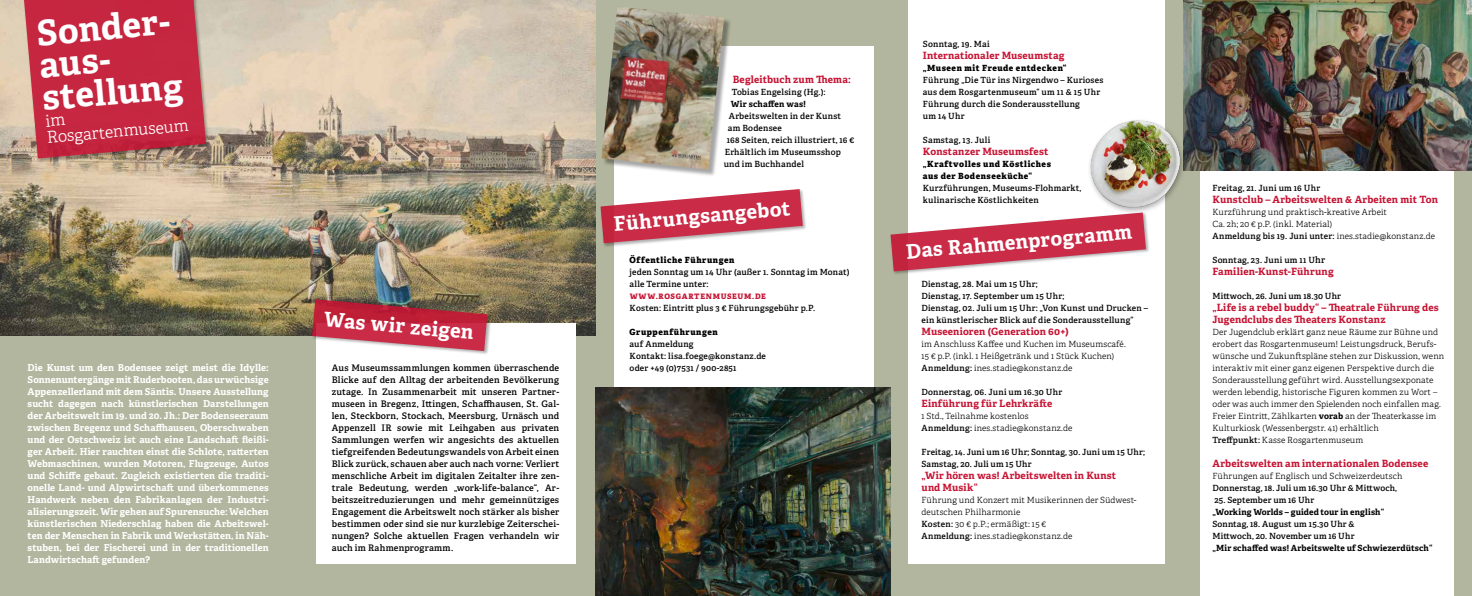
<style>
.page{position:relative;width:1472px;height:596px;background:#fff}
.page>*{position:absolute;margin:0;border:0;box-sizing:border-box;transform-origin:0 0}
.t1{font:700 35.2px/32.4px "Adelle";color:#fff}
.t2{font:700 20px "Adelle";color:#fff}
.t3{font:300 16.4px/16.3px "Adelle";color:#fff}
.t4{font:700 10px/12px "Adelle";letter-spacing:.015em;color:#c61333}
.t5{font:700 9.5px/12px "Adelle";letter-spacing:.005em;color:#fff;text-align:justify}
.t6{font:600 9px/12px "Adelle";letter-spacing:.02em;color:#000;text-align:justify}
.t7{font:600 8.5px/12px "Adelle";letter-spacing:.02em;color:#000}
.t8{font:300 8.5px/12px "Adelle";letter-spacing:.015em;color:#000}
.t9{font:800 8.5px/12px "Adelle";letter-spacing:.06em;color:#000}
.t10{font:700 8.5px "Adelle";letter-spacing:.01em;color:#000}
.t11{font:800 7.5px "Adelle";letter-spacing:.09em;color:#c61333}
.s1{font-weight:600}
.s2{font-size:9px}
.s3{font-weight:700}
</style>
<div class="page">
<div style="left:0;top:0;width:1471px;height:595px;background:#b3b69e"></div>
<div style="left:908px;top:0;width:256px;height:563px;background:#fff"></div>
<div style="left:614px;top:47px;width:259px;height:548px;background:#fff"></div>
<img style="left:0;top:0;width:595px;height:335px">
<div style="left:1200px;top:47px;width:253px;height:548px;background:#fff"></div>
<div style="left:603px;top:8px;width:128px;height:169px;background:#000;opacity:.35"></div>
<img style="left:601px;top:7px;width:123px;height:162px">
<div style="left:22px;top:0;width:188px;height:163px;background:#000;opacity:.35"></div>
<svg style="left:22px;top:0;width:184px;height:158px;background:#c43549"></svg>
<div style="left:316px;top:323px;width:259px;height:240px;background:#fff"></div>
<div style="left:311px;top:298px;width:180px;height:57px;background:#000;opacity:.35"></div>
<svg style="left:312px;top:299px;width:175px;height:52px;background:#ba4a5a"></svg>
<div style="left:599px;top:188px;width:208px;height:59px;background:#000;opacity:.35"></div>
<svg style="left:600px;top:189px;width:202px;height:54px"></svg>
<img style="left:595px;top:387px;width:295px;height:208px">
<div style="left:889px;top:211px;width:261px;height:64px;background:#000;opacity:.35"></div>
<svg style="left:890px;top:212px;width:255px;height:59px"></svg>
<div style="left:1086px;top:118px;width:100px;height:96px;background:#000;opacity:.35"></div>
<img style="left:1087px;top:119px;width:94px;height:89px">
<img style="left:1183px;top:0;width:288px;height:170px">
<h1 class="t1" style="left:35px;top:17px;width:142px;rotate:-5deg">Sonder&shy;aus&shy;stellung</h1>
<h3 class="t3" style="left:45px;top:113px;width:144px;rotate:-5deg">im<br>Rosgartenmuseum</h3>
<p class="t5" style="left:28px;top:361px;width:242px">Die Kunst um den Bodensee zeigt meist die Idylle:<br>Sonnenuntergänge mit Ruderbooten, das urwüchsige Appenzellerland mit dem Säntis. Unsere Ausstellung sucht dagegen nach künstlerischen Darstellungen der Arbeitswelt im 19. und 20. Jh.: Der Bodenseeraum zwischen Bregenz und Schaffhausen, Oberschwaben und der Ostschweiz ist auch eine Landschaft fleißi&shy;ger Arbeit. Hier rauchten einst die Schlote, ratterten Webmaschinen, wurden Motoren, Flugzeuge, Autos und Schiffe gebaut. Zugleich existierten die traditi&shy;onelle Land- und Alpwirtschaft und überkommenes Handwerk neben den Fabrikanlagen der Industri&shy;alisierungszeit. Wir gehen auf Spurensuche: Welchen künstlerischen Niederschlag haben die Arbeitswel&shy;ten der Menschen in Fabrik und Werkstätten, in Näh&shy;stuben, bei der Fischerei und in der traditionellen Landwirtschaft gefunden?</p>
<p class="t4" style="left:732px;top:73px;width:119px">Begleitbuch zum Thema:</p>
<p class="t7" style="left:731px;top:86px;width:95px">Tobias Engelsing (Hg.):</p>
<p class="t10" style="left:730px;top:98px;width:76px">Wir schaffen was!</p>
<p class="t7" style="left:728px;top:110px;width:114px">Arbeitswelten in der Kunst</p>
<p class="t7" style="left:727px;top:122px;width:56px">am Bodensee</p>
<p class="t7" style="left:726px;top:134px;width:129px">168 Seiten, reich illustriert, 16 €</p>
<p class="t7" style="left:724px;top:146px;width:118px">Erhältlich im Museumsshop</p>
<p class="t7" style="left:723px;top:158px;width:82px">und im Buchhandel</p>
<h2 class="t2" style="left:325px;top:306px;width:152px;rotate:5deg">Was wir zeigen</h2>
<h2 class="t2" style="left:612px;top:211px;width:179px;rotate:-5deg">Führungsangebot</h2>
<p class="t9" style="left:629px;top:254px;width:106px">Öffentliche Führungen</p>
<p class="t7" style="left:629px;top:266px;width:221px">jeden Sonntag um 14 Uhr (außer 1. Sonntag im Monat) alle Termine unter:</p>
<p class="t11" style="left:629px;top:291px;width:138px">WWW.ROSGARTENMUSEUM.DE</p>
<p class="t7" style="left:629px;top:302px;width:187px">Kosten: Eintritt plus 3 € Führungsgebühr p.P.</p>
<p class="t9" style="left:629px;top:326px;width:90px">Gruppenführungen</p>
<p class="t7" style="left:629px;top:338px;width:138px">auf Anmeldung<br>Kontakt: lisa.foege@konstanz.de</p>
<p class="t6" style="left:332px;top:362px;width:229px">Aus Museumssammlungen kommen überraschende</p>
<p class="t7" style="left:629px;top:362px;width:108px">oder +49 (0)7531 / 900-2851</p>
<p class="t6" style="left:332px;top:374px;width:229px">Blicke auf den Alltag der arbeitenden Bevölkerung zutage. In Zusammenarbeit mit unseren Partner&shy;museen in Bregenz, Ittingen, Schaffhausen, St. Gal&shy;len, Steckborn, Stockach, Meersburg, Urnäsch und Appenzell IR sowie mit Leihgaben aus privaten Sammlungen werfen wir angesichts des aktuellen tiefgreifenden Bedeutungswandels von Arbeit einen Blick zurück, schauen aber auch nach vorne: Verliert menschliche Arbeit im digitalen Zeitalter ihre zen&shy;trale Bedeutung, werden „work-life-balance“, Ar&shy;beitszeitreduzierungen und mehr gemeinnütziges Engagement die Arbeitswelt noch stärker als bisher bestimmen oder sind sie nur kurzlebige Zeiterschei&shy;nungen? Solche aktuellen Fragen verhandeln wir auch im Rahmenprogramm.</p>
<p class="t7" style="left:922px;top:38px;width:68px">Sonntag, 19. Mai</p>
<p class="t4" style="left:922px;top:49px;width:143px">Internationaler Museumstag</p>
<p class="t9" style="left:922px;top:62px;width:145px">„Museen mit Freude entdecken“</p>
<p class="t7" style="left:922px;top:74px;width:182px">Führung „Die Tür ins Nirgendwo – Kurioses aus dem Rosgartenmuseum“ um 11 &amp; 15 Uhr<br>Führung durch die Sonderausstellung<br>um 14 Uhr</p>
<p class="t7" style="left:922px;top:134px;width:69px">Samstag, 13. Juli</p>
<p class="t4" style="left:922px;top:145px;width:127px">Konstanzer Museumsfest</p>
<p class="t9" style="left:922px;top:158px;width:129px">„Kraftvolles und Köstliches aus der Bodenseeküche“</p>
<p class="t7" style="left:922px;top:182px;width:160px">Kurzführungen, Museums-Flohmarkt, kulinarische Köstlichkeiten</p>
<h2 class="t2" style="left:905px;top:239px;width:228px;rotate:-5deg">Das Rahmenprogramm</h2>
<p class="t7" style="left:921px;top:278px;width:228px">Dienstag, 28. Mai um 15 Uhr;<br>Dienstag, 17. September um 15 Uhr;<br>Dienstag, 02. Juli um 15 Uhr: „Von Kunst und Drucken – ein künstlerischer Blick auf die Sonderausstellung“</p>
<p class="t4" style="left:921px;top:325px;width:149px">Museenioren (Generation 60+)</p>
<p class="t8" style="left:921px;top:338px;width:206px">im Anschluss Kaffee und Kuchen im Museumscafé.<br>15 € p.P. (inkl. 1 Heißgetränk und 1 Stück Kuchen)<br><span class="s1">Anmeldung:</span> ines.stadie@konstanz.de</p>
<p class="t7" style="left:921px;top:386px;width:142px">Donnerstag, 06. Juni um 16.30 Uhr</p>
<p class="t4" style="left:921px;top:397px;width:132px">Einführung für Lehrkräfte</p>
<p class="t8" style="left:921px;top:410px;width:152px">1 Std., Teilnahme kostenlos<br><span class="s1">Anmeldung:</span> ines.stadie@konstanz.de</p>
<p class="t7" style="left:921px;top:446px;width:225px">Freitag, 14. Juni um 16 Uhr; Sonntag, 30. Juni um 15 Uhr;<br>Samstag, 20. Juli um 15 Uhr</p>
<p class="t4" style="left:921px;top:469px;width:196px">„Wir hören was! Arbeitswelten in Kunst und Musik“</p>
<p class="t8" style="left:921px;top:494px;width:216px">Führung und Konzert mit Musikerinnen der Südwest&shy;deutschen Philharmonie<br><span class="s1">Kosten:</span> 30 € p.P.; ermäßigt: 15 €<br><span class="s1">Anmeldung:</span> ines.stadie@konstanz.de</p>
<p class="t7" style="left:1212px;top:182px;width:109px">Freitag, 21. Juni um 16 Uhr</p>
<p class="t4" style="left:1212px;top:193px;width:227px">Kunstclub – Arbeitswelten &amp; Arbeiten mit Ton</p>
<p class="t8" style="left:1212px;top:206px;width:224px">Kurzführung und praktisch-kreative Arbeit<br>Ca. 2h; 20 € p.P. (inkl. Material)<br><span class="s1">Anmeldung bis 19. Juni unter:</span> ines.stadie@konstanz.de</p>
<p class="t7" style="left:1212px;top:254px;width:114px">Sonntag, 23. Juni um 11 U<span class="s2">hr</span></p>
<p class="t4" style="left:1212px;top:265px;width:123px">Familien-Kunst-Führung</p>
<p class="t7" style="left:1212px;top:290px;width:130px">Mittwoch, 26. Juni um 18.30 Uhr</p>
<p class="t4" style="left:1212px;top:301px;width:227px">„Life is a rebel buddy“ – Theatrale Führung des<br>Jugendclubs des Theaters Konstanz</p>
<p class="t8" style="left:1212px;top:326px;width:233px">Der Jugendclub erklärt ganz neue Räume zur Bühne und erobert das Rosgartenmuseum! Leistungsdruck, Berufs&shy;wünsche und Zukunftspläne stehen zur Diskussion, wenn interaktiv mit einer ganz eigenen Perspektive durch die Sonderausstellung geführt wird. Ausstellungsexponate werden lebendig, historische Figuren kommen zu Wort – oder was auch immer den Spielenden noch einfallen mag.<br>Freier Eintritt, Zählkarten <span class="s3">vorab</span> an der Theaterkasse im Kulturkiosk (Wessenbergstr. 41) erhältlich<br><span class="s1">Treffpunkt:</span> Kasse Rosgartenmuseum</p>
<p class="t4" style="left:1212px;top:457px;width:217px">Arbeitswelten am internationalen Bodensee</p>
<p class="t8" style="left:1212px;top:470px;width:191px">Führungen auf Englisch und Schweizerdeutsch</p>
<p class="t7" style="left:1212px;top:482px;width:186px">Donnerstag, 18. Juli um 16.30 Uhr &amp; Mittwoch,</p>
<p class="t7" style="left:1214px;top:494px;width:101px">25. September um 16 Uhr</p>
<p class="t10" style="left:1212px;top:506px;width:173px">„Working Worlds – guided tour in english“</p>
<p class="t7" style="left:1212px;top:518px;width:144px">Sonntag, 18. August um 15.30 Uhr &amp;<br>Mittwoch, 20. November um 16 Uhr</p>
<p class="t10" style="left:1212px;top:542px;width:221px">„Mir schaffed was! Arbeitswelte uf Schwiezerdütsch“</p>
</div>
